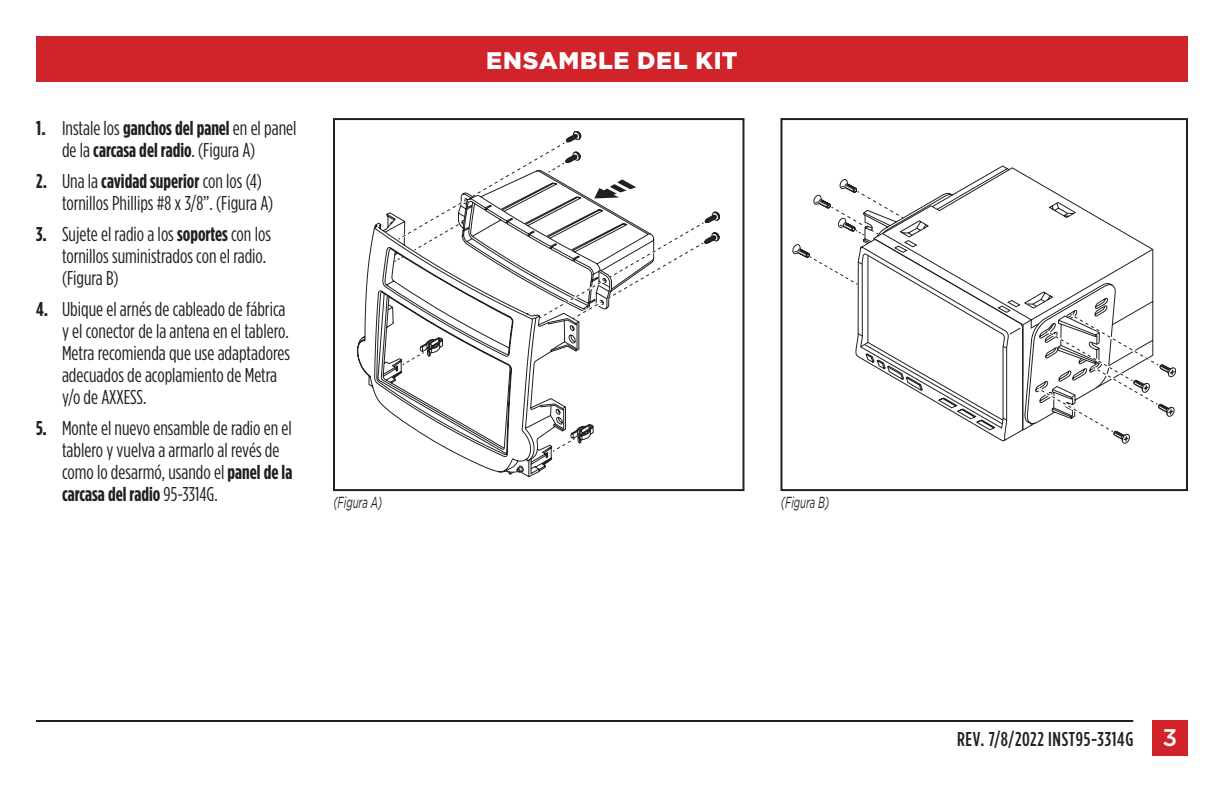
<style>
.page{position:relative;width:1224px;height:792px;background:#fff}
.page>*{position:absolute;margin:0;border:0;box-sizing:border-box;transform-origin:0 0}
.t1{font:900 24px "Gotham";letter-spacing:.03em;color:#fff}
.t2{font:20px/22px "Gotham Condensed";color:#231f20}
.t3{font:500 20px "Gotham Condensed";letter-spacing:.035em;color:#231f20}
.t4{font:italic 16px "Gotham";color:#231f20;scale:.6 1}
.s1{font-weight:700}
.s2{font-family:"Gotham";font-size:24px;color:#fff}
</style>
<div class="page">
<div style="left:36px;top:36px;width:1152px;height:45px;background:#d1232a"></div>
<hr style="left:36px;top:720px;width:1097px;height:2px;background:#231f20">
<div style="left:1152px;top:720px;width:36px;height:36px;background:#d1232a"></div>
<svg style="left:357px;top:222px;width:180px;height:255px"></svg>
<svg style="left:381px;top:212px;width:12px;height:261px"></svg>
<svg style="left:393px;top:131px;width:327px;height:342px"></svg>
<div style="left:333px;top:118px;width:411px;height:373px;border:2px solid #231f20"></div>
<svg style="left:793px;top:176px;width:383px;height:268px"></svg>
<div style="left:780px;top:118px;width:408px;height:373px;border:2px solid #231f20"></div>
<p class="t2" style="left:62px;top:117px;width:236px;text-indent:-26px"><span class="s1">1.</span> Instale los <span class="s1">ganchos del panel</span> en el panel de la <span class="s1">carcasa del radio</span>. (Figura A)</p>
<p class="t2" style="left:62px;top:170px;width:213px;text-indent:-26px"><span class="s1">2.</span> Una la <span class="s1">cavidad superior</span> con los (4) tornillos Phillips #8 x 3/8”. (Figura A)</p>
<p class="t2" style="left:62px;top:223px;width:210px;text-indent:-26px"><span class="s1">3.</span> Sujete el radio a los <span class="s1">soportes</span> con los tornillos suministrados con el radio. (Figura B)</p>
<p class="t2" style="left:62px;top:298px;width:230px;text-indent:-26px"><span class="s1">4.</span> Ubique el arnés de cableado de fábrica y el conector de la antena en el tablero.<br>Metra recomienda que use adaptadores adecuados de acoplamiento de Metra y/o de AXXESS.</p>
<p class="t2" style="left:62px;top:417px;width:232px;text-indent:-26px"><span class="s1">5.</span> Monte el nuevo ensamble de radio en el tablero y vuelva a armarlo al revés de como lo desarmó, usando el <span class="s1">panel de la carcasa del radio</span> 95-3314G.</p>
<p class="t1" style="left:486px;top:47px;width:253px">ENSAMBLE DEL KIT</p>
<p class="t4" style="left:333px;top:493px;width:83px">(Figura A)</p>
<p class="t4" style="left:781px;top:493px;width:82px">(Figura B)</p>
<p class="t3" style="left:957px;top:728px;width:222px">REV. 7/8/2022 INST95-3314G <span class="s2">3</span></p>
</div>
